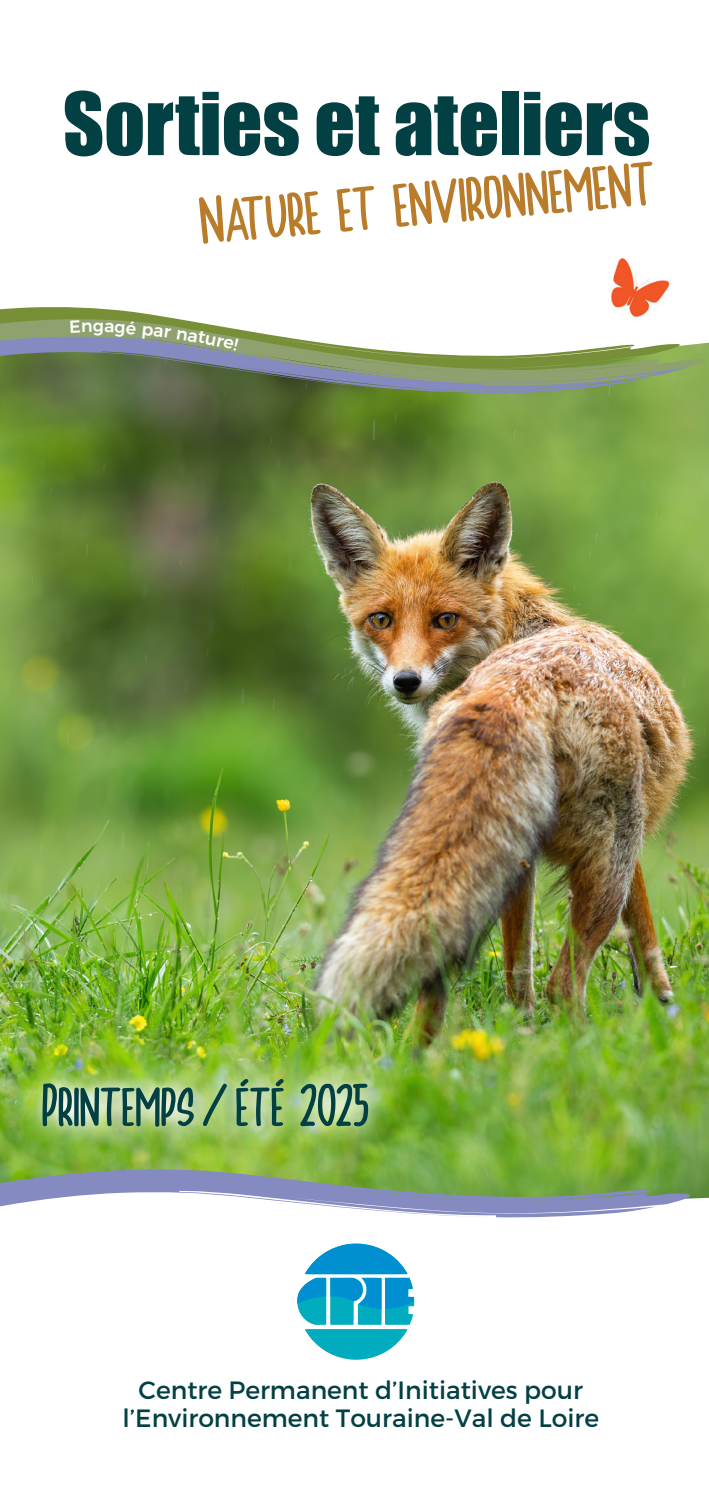
<style>
.page{position:relative;width:709px;height:1489px;background:#fff}
.page>*{position:absolute;margin:0;border:0;box-sizing:border-box;transform-origin:0 0}
.t1{font:80px "Impact";color:#034044}
.t2{font:67.5px "Floretta";color:#b97c2a}
.t3{font:60px "Floretta";color:#034043}
.t4{font:25px/27.5px "Montserrat";color:#034043;text-align:center}
</style>
<div class="page">
<img style="left:0;top:399px;width:709px;height:800px">
<img style="left:611px;top:258px;width:59px;height:48px">
<svg style="left:297px;top:1243px;width:117px;height:116px"></svg>
<img style="left:17px;top:1053px;width:377px;height:98px">
<svg style="left:0;top:399px;width:702px;height:20px;background:#668338"></svg>
<svg style="left:0;top:306px;width:650px;height:12px"></svg>
<svg style="left:0;top:318px;width:709px;height:81px"></svg>
<svg style="left:0;top:1168px;width:698px;height:50px"></svg>
<svg style="left:70px;top:320px;width:101px;height:19px;background:#8c9e6e"></svg>
<svg style="left:177px;top:329px;width:62px;height:21px"></svg>
<p class="t1" style="left:63px;top:62px;width:589px">Sorties et ateliers</p>
<p class="t2" style="left:198px;top:186px;width:458px;rotate:-5deg">Nature et environnement</p>
<p class="t3" style="left:43px;top:1074px;width:329px">Printemps / été 2025</p>
<p class="t4" style="left:122px;top:1376px;width:478px">Centre Permanent d’Initiatives pour l’Environnement Touraine-Val de Loire</p>
</div>
